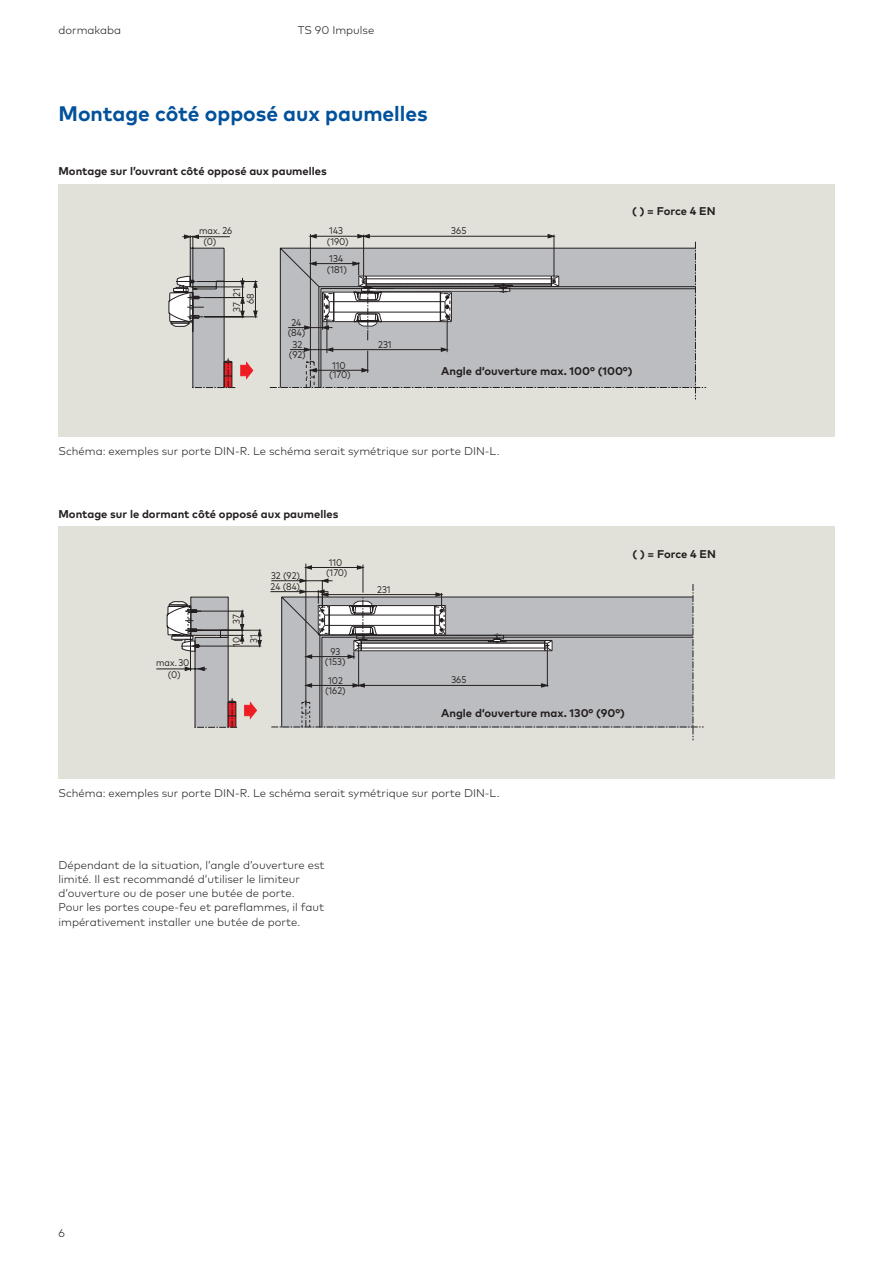
<style>
.page{position:relative;width:893px;height:1263px;background:#fff}
.page>*{position:absolute;margin:0;border:0;box-sizing:border-box;transform-origin:0 0}
.t1{font:700 21px "Mark Pro";color:#01519b}
.t2{font:300 11.25px/14.2px "Mark Pro";color:#231f20}
.t3{font:700 11.25px "Mark Pro";color:#231f20}
.t4{font:9.9px/10.6px "Mark Pro";color:#231f20;scale:.9 1}
.t5{font:9.75px/10.8px "Mark Pro";color:#231f20;scale:.9 1}
</style>
<div class="page">
<div style="left:58px;top:184px;width:776px;height:252px;background:#e2e1d9"></div>
<hr style="left:310px;top:234px;width:1px;height:126px;background:#231f20">
<svg style="left:168px;top:235px;width:89px;height:153px"></svg>
<svg style="left:270px;top:235px;width:436px;height:164px"></svg>
<div style="left:58px;top:526px;width:776px;height:252px;background:#e2e1d9"></div>
<svg style="left:306px;top:566px;width:6px;height:3px"></svg>
<svg style="left:357px;top:566px;width:6px;height:3px"></svg>
<svg style="left:156px;top:597px;width:105px;height:131px"></svg>
<svg style="left:270px;top:579px;width:434px;height:161px"></svg>
<p class="t2" style="left:58px;top:22px;width:64px">dormakaba</p>
<p class="t2" style="left:298px;top:22px;width:78px">TS 90 Impulse</p>
<h1 class="t1" style="left:58px;top:98px;width:371px">Montage côté opposé aux paumelles</h1>
<p class="t3" style="left:58px;top:163px;width:270px">Montage sur l’ouvrant côté opposé aux paumelles</p>
<p class="t4" style="left:203px;top:226px;width:34px;text-indent:-4px">max. 26 (0)</p>
<p class="t4" style="left:232px;top:297px;width:11px;rotate:-90deg">21</p>
<p class="t4" style="left:231px;top:304px;width:13px;line-height:13.5px;text-indent:-8px;rotate:-90deg">37<br>68</p>
<p class="t4" style="left:329px;top:226px;width:17px">143</p>
<p class="t4" style="left:451px;top:226px;width:18px">365</p>
<p class="t4" style="left:327px;top:237px;width:26px">(190)</p>
<p class="t4" style="left:327px;top:264px;width:24px">(181)</p>
<p class="t4" style="left:329px;top:254px;width:17px">134</p>
<p class="t4" style="left:291px;top:318px;width:13px">24</p>
<p class="t4" style="left:289px;top:350px;width:20px">(92)</p>
<p class="t4" style="left:288px;top:327px;width:21px">(84)</p>
<p class="t4" style="left:292px;top:340px;width:12px">32</p>
<p class="t4" style="left:378px;top:340px;width:17px">231</p>
<p class="t3" style="left:632px;top:203px;width:85px">( ) = Force 4 EN</p>
<p class="t4" style="left:329px;top:361px;width:25px;line-height:9.6px">110 (170)</p>
<p class="t3" style="left:441px;top:362px;width:193px">Angle d‘ouverture max. 100° (100°)</p>
<p class="t2" style="left:58px;top:442px;width:443px">Schéma: exemples sur porte DIN-R. Le schéma serait symétrique sur porte DIN-L.</p>
<p class="t4" style="left:325px;top:504px;width:25px">110 (170)</p>
<p class="t3" style="left:58px;top:505px;width:281px">Montage sur le dormant côté opposé aux paumelles</p>
<p class="t5" style="left:232px;top:624px;width:12px;rotate:-90deg">37</p>
<p class="t5" style="left:228px;top:647px;width:15px;line-height:17.5px;text-align:center;rotate:-90deg">10<br>31</p>
<p class="t5" style="left:271px;top:571px;width:34px">32 (92)<br>24 (84)</p>
<p class="t5" style="left:326px;top:558px;width:25px">110 (170)</p>
<p class="t5" style="left:330px;top:647px;width:13px">93</p>
<p class="t5" style="left:377px;top:585px;width:16px">231</p>
<p class="t5" style="left:156px;top:658px;width:38px">max.30</p>
<p class="t5" style="left:325px;top:657px;width:24px">(153)</p>
<p class="t5" style="left:168px;top:670px;width:16px">(0)</p>
<p class="t5" style="left:328px;top:675px;width:18px">102</p>
<p class="t5" style="left:451px;top:675px;width:18px">365</p>
<p class="t5" style="left:325px;top:686px;width:24px">(162)</p>
<p class="t3" style="left:441px;top:704px;width:185px">Angle d‘ouverture max. 130° (90°)</p>
<p class="t3" style="left:632px;top:545px;width:85px">( ) = Force 4 EN</p>
<p class="t2" style="left:58px;top:784px;width:443px">Schéma: exemples sur porte DIN-R. Le schéma serait symétrique sur porte DIN-L.</p>
<p class="t2" style="left:58px;top:856px;width:268px">Dépendant de la situation, l’angle d’ouverture est limité. Il est recommandé d’utiliser le limiteur d’ouverture ou de poser une butée de porte.<br>Pour les portes coupe-feu et pareflammes, il faut impérativement installer une butée de porte.</p>
<p class="t2" style="left:58px;top:1225px;width:8px">6</p>
</div>
